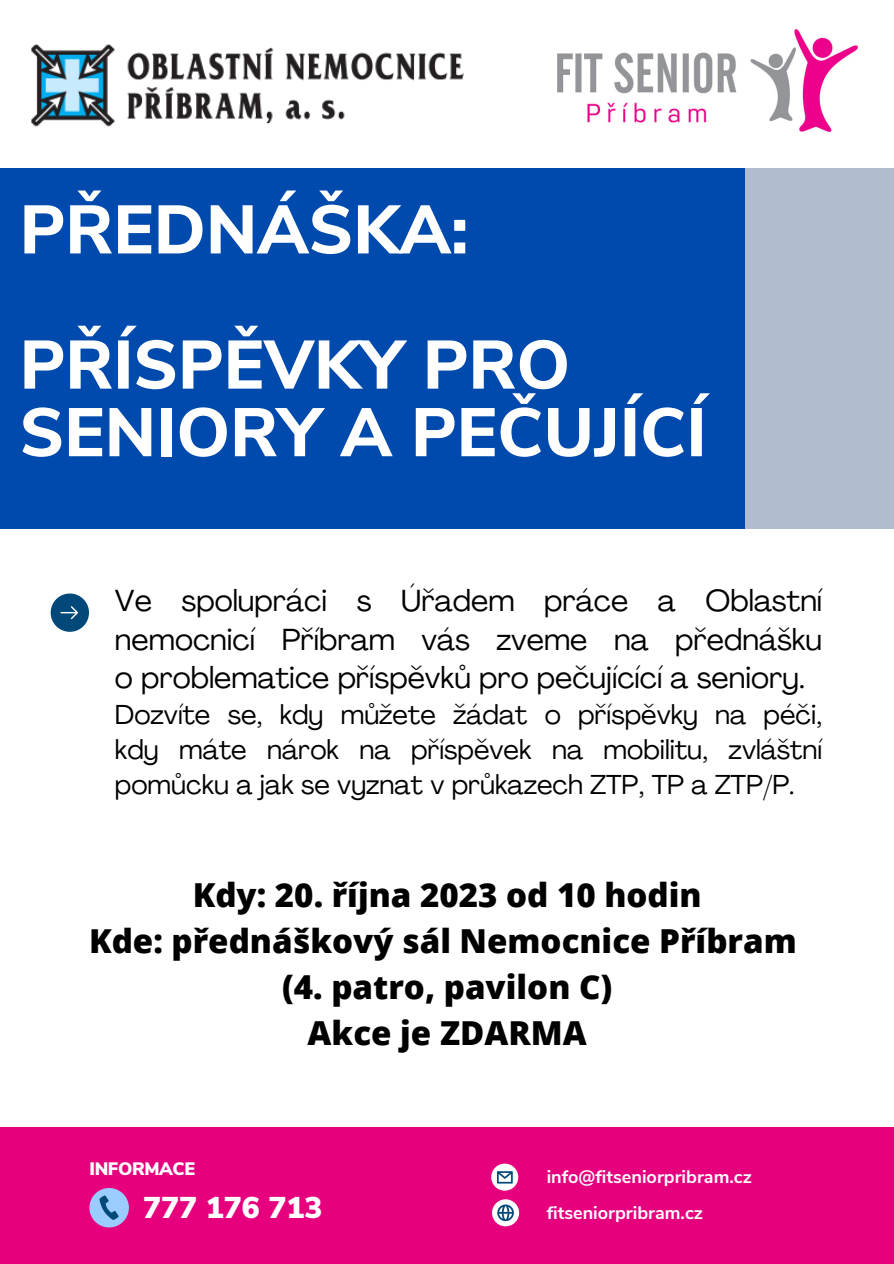
<style>
.page{position:relative;width:894px;height:1264px;background:#fff}
.page>*{position:absolute;margin:0;border:0;box-sizing:border-box;transform-origin:0 0}
.t1{font:800 68.25px/67.5px "Nunito Sans";color:#fff}
.t2{font:800 33px "Open Sans";color:#000}
.t3{font:30px/38.2px "Agrandir";color:#000;text-align:justify}
.t4{font:900 30px "Nunito Sans";color:#fff}
.t5{font:27px/35px "Agrandir";color:#000;text-align:justify}
.t6{font:700 18px "Nunito Sans";color:#fff}
.t7{font:900 18px "Nunito Sans";letter-spacing:-.02em;color:#fff}
</style>
<div class="page">
<div style="left:0;top:168px;width:744px;height:360px;background:#004aad"></div>
<div style="left:744px;top:168px;width:149px;height:360px;background:#b2bccf"></div>
<div style="left:0;top:1127px;width:893px;height:136px;background:#e6007e"></div>
<svg style="left:51px;top:593px;width:38px;height:39px"></svg>
<svg style="left:89px;top:1188px;width:40px;height:39px"></svg>
<svg style="left:491px;top:1163px;width:27px;height:27px"></svg>
<svg style="left:492px;top:1199px;width:27px;height:27px"></svg>
<img style="left:557px;top:30px;width:299px;height:101px">
<img style="left:31px;top:44px;width:433px;height:83px">
<p class="t1" style="left:20px;top:197px;width:450px">PŘEDNÁŠKA:</p>
<p class="t1" style="left:20px;top:332px;width:688px">PŘÍSPĚVKY PRO<br>SENIORY A PEČUJÍCÍ</p>
<p class="t3" style="left:115px;top:584px;width:708px">Ve spolupráci s Úřadem práce a Oblastní nemocnicí Příbram vás zveme na přednášku o problematice příspěvků pro pečujícící a seniory.</p>
<p class="t5" style="left:115px;top:699px;width:708px">Dozvíte se, kdy můžete žádat o příspěvky na péči, kdy máte nárok na příspěvek na mobilitu, zvláštní pomůcku a jak se vyznat v průkazech ZTP, TP a ZTP/P.</p>
<p class="t2" style="left:193px;top:871px;width:510px">Kdy: 20. října 2023 od 10 hodin</p>
<p class="t2" style="left:89px;top:917px;width:709px">Kde: přednáškový sál Nemocnice Příbram</p>
<p class="t2" style="left:282px;top:963px;width:332px">(4. patro, pavilon C)</p>
<p class="t2" style="left:307px;top:1010px;width:280px">Akce je ZDARMA</p>
<p class="t7" style="left:89px;top:1156px;width:107px">INFORMACE</p>
<p class="t4" style="left:143px;top:1187px;width:181px">777 176 713</p>
<p class="t6" style="left:546px;top:1164px;width:207px">info@fitseniorpribram.cz</p>
<p class="t6" style="left:546px;top:1200px;width:158px">fitseniorpribram.cz</p>
</div>
